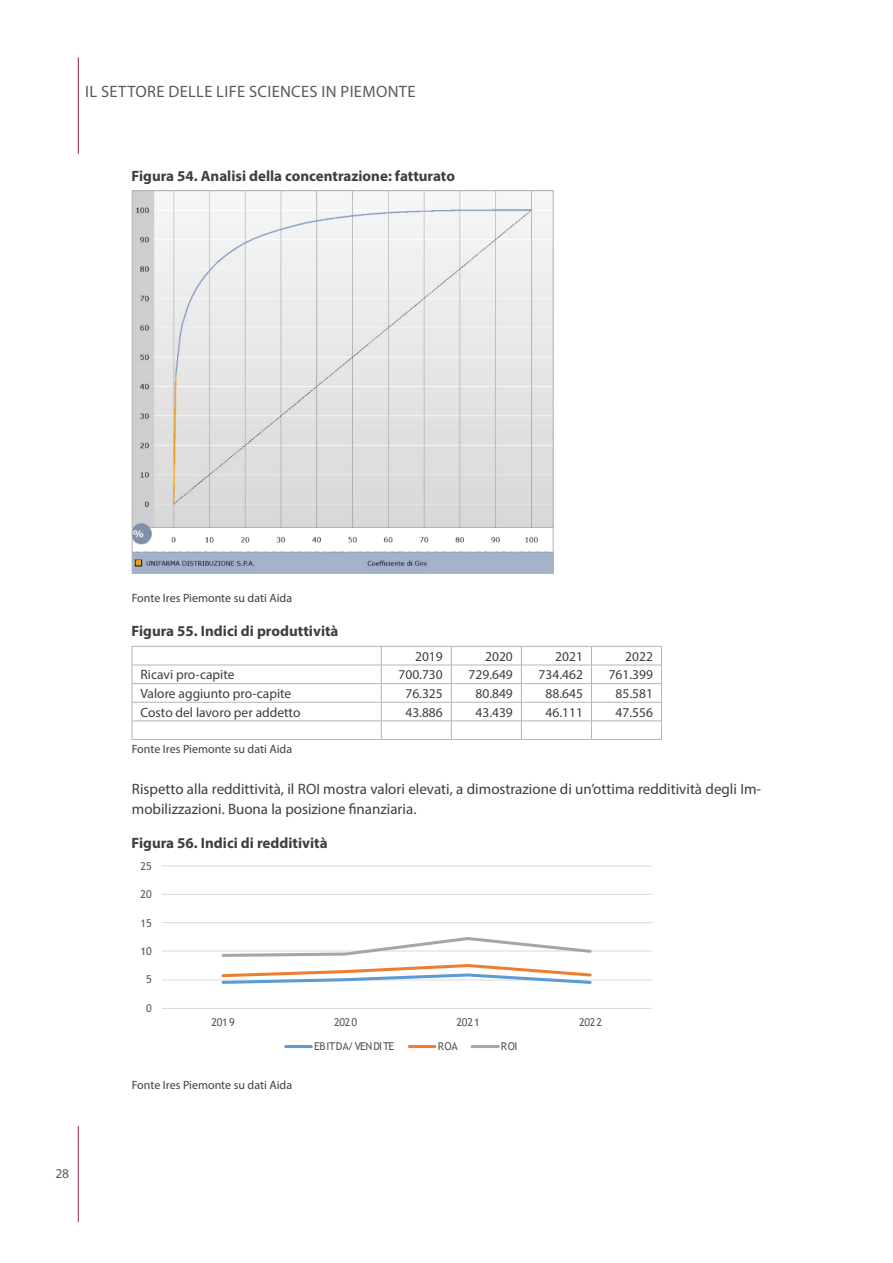
<style>
.page{position:relative;width:893px;height:1263px;background:#fff}
.page>*{position:absolute;margin:0;border:0;box-sizing:border-box;transform-origin:0 0}
.t1{font:16.5px "Myriad Pro";letter-spacing:.02em;color:#595a5b}
.Testo{font:15px/20.5px "Myriad Pro";color:#3e3e40}
.Titolo_tabella_figur{font:700 15px "Myriad Pro";color:#3e3e40}
.Testo_cella{font:13.5px "Myriad Pro";color:#3e3e40}
.Testo_colonna{font:13.5px "Myriad Pro";color:#3e3e40}
.t2{font:13.5px "Myriad Pro";color:#595a5b}
.Fonte{font:12px "Myriad Pro";color:#3e3e40}
.t3{font:10.8px "Trebuchet MS";letter-spacing:-.025em;color:#5b5a5a}
</style>
<div class="page">
<hr style="left:78px;top:1126px;width:1px;height:96px;background:#9b1f5a">
<hr style="left:78px;top:57px;width:1px;height:97px;background:#9b1f5a">
<img style="left:134px;top:192px;width:417px;height:380px">
<hr style="left:132px;top:646px;width:249px;height:1px;background:#b2b4b6">
<hr style="left:381px;top:646px;width:70px;height:1px;background:#b2b4b6">
<hr style="left:451px;top:646px;width:70px;height:1px;background:#b2b4b6">
<hr style="left:521px;top:646px;width:70px;height:1px;background:#b2b4b6">
<hr style="left:591px;top:646px;width:71px;height:1px;background:#b2b4b6">
<hr style="left:132px;top:665px;width:249px;height:1px;background:#b2b4b6">
<hr style="left:381px;top:665px;width:70px;height:1px;background:#b2b4b6">
<hr style="left:451px;top:665px;width:70px;height:1px;background:#b2b4b6">
<hr style="left:521px;top:665px;width:70px;height:1px;background:#b2b4b6">
<hr style="left:591px;top:665px;width:71px;height:1px;background:#b2b4b6">
<hr style="left:132px;top:683px;width:249px;height:1px;background:#b2b4b6">
<hr style="left:381px;top:683px;width:70px;height:1px;background:#b2b4b6">
<hr style="left:451px;top:683px;width:70px;height:1px;background:#b2b4b6">
<hr style="left:521px;top:683px;width:70px;height:1px;background:#b2b4b6">
<hr style="left:591px;top:683px;width:71px;height:1px;background:#b2b4b6">
<hr style="left:132px;top:702px;width:249px;height:1px;background:#b2b4b6">
<hr style="left:381px;top:702px;width:70px;height:1px;background:#b2b4b6">
<hr style="left:451px;top:702px;width:70px;height:1px;background:#b2b4b6">
<hr style="left:521px;top:702px;width:70px;height:1px;background:#b2b4b6">
<hr style="left:591px;top:702px;width:71px;height:1px;background:#b2b4b6">
<hr style="left:132px;top:721px;width:249px;height:1px;background:#b2b4b6">
<svg style="left:132px;top:647px;width:1px;height:92px"></svg>
<hr style="left:381px;top:721px;width:70px;height:1px;background:#b2b4b6">
<svg style="left:381px;top:646px;width:1px;height:93px"></svg>
<hr style="left:451px;top:721px;width:70px;height:1px;background:#b2b4b6">
<svg style="left:451px;top:646px;width:1px;height:93px"></svg>
<hr style="left:521px;top:721px;width:70px;height:1px;background:#b2b4b6">
<svg style="left:521px;top:646px;width:1px;height:93px"></svg>
<hr style="left:591px;top:721px;width:71px;height:1px;background:#b2b4b6">
<svg style="left:591px;top:646px;width:1px;height:93px"></svg>
<svg style="left:661px;top:646px;width:1px;height:93px"></svg>
<hr style="left:132px;top:739px;width:249px;height:1px;background:#b2b4b6">
<hr style="left:381px;top:739px;width:70px;height:1px;background:#b2b4b6">
<hr style="left:451px;top:739px;width:70px;height:1px;background:#b2b4b6">
<hr style="left:521px;top:739px;width:70px;height:1px;background:#b2b4b6">
<hr style="left:591px;top:739px;width:71px;height:1px;background:#b2b4b6">
<hr style="left:162px;top:979px;width:490px;height:1px;background:#dadada">
<hr style="left:162px;top:950px;width:490px;height:1px;background:#dadada">
<hr style="left:162px;top:922px;width:490px;height:1px;background:#dadada">
<hr style="left:162px;top:894px;width:490px;height:1px;background:#dadada">
<hr style="left:162px;top:865px;width:490px;height:1px;background:#dadada">
<hr style="left:162px;top:1008px;width:490px;height:1px;background:#dadada">
<svg style="left:220px;top:937px;width:373px;height:47px"></svg>
<hr style="left:286px;top:1045px;width:25px;height:3px;background:#5b9bd4">
<hr style="left:409px;top:1045px;width:26px;height:3px;background:#ee7d31">
<hr style="left:472px;top:1045px;width:26px;height:3px;background:#a6a6a6">
<p class="t1" style="left:85px;top:82px;width:332px">IL SETTORE DELLE LIFE SCIENCES IN PIEMONTE</p>
<p class="Titolo_tabella_figur" style="left:132px;top:166px;width:325px">Figura 54. Analisi della concentrazione: fatturato</p>
<p class="t2" style="left:55px;top:1165px;width:15px">28</p>
<p class="Fonte" style="left:132px;top:591px;width:162px">Fonte Ires Piemonte su dati Aida</p>
<p class="Titolo_tabella_figur" style="left:132px;top:621px;width:208px">Figura 55. Indici di produttività</p>
<p class="Testo_cella" style="left:415px;top:648px;width:29px">2019</p>
<p class="Testo_cella" style="left:485px;top:648px;width:29px">2020</p>
<p class="Testo_cella" style="left:555px;top:648px;width:29px">2021</p>
<p class="Testo_cella" style="left:625px;top:648px;width:29px">2022</p>
<p class="Testo_colonna" style="left:141px;top:666px;width:96px">Ricavi pro-capite</p>
<p class="Testo_cella" style="left:398px;top:666px;width:46px">700.730</p>
<p class="Testo_cella" style="left:469px;top:666px;width:46px">729.649</p>
<p class="Testo_cella" style="left:539px;top:666px;width:46px">734.462</p>
<p class="Testo_cella" style="left:609px;top:666px;width:46px">761.399</p>
<p class="Testo_colonna" style="left:141px;top:685px;width:152px">Valore aggiunto pro-capite</p>
<p class="Testo_cella" style="left:405px;top:685px;width:39px">76.325</p>
<p class="Testo_cella" style="left:475px;top:685px;width:39px">80.849</p>
<p class="Testo_cella" style="left:545px;top:685px;width:39px">88.645</p>
<p class="Testo_cella" style="left:616px;top:685px;width:39px">85.581</p>
<p class="Testo_colonna" style="left:141px;top:704px;width:161px">Costo del lavoro per addetto</p>
<p class="Testo_cella" style="left:405px;top:704px;width:39px">43.886</p>
<p class="Testo_cella" style="left:475px;top:704px;width:39px">43.439</p>
<p class="Testo_cella" style="left:545px;top:704px;width:39px">46.111</p>
<p class="Testo_cella" style="left:616px;top:704px;width:39px">47.556</p>
<p class="Fonte" style="left:132px;top:741px;width:162px">Fonte Ires Piemonte su dati Aida</p>
<p class="Testo" style="left:132px;top:778px;width:631px">Rispetto alla reddittività, il ROI mostra valori elevati, a dimostrazione di un’ottima redditività degli Im&shy;mobilizzazioni. Buona la posizione finanziaria.</p>
<p class="Titolo_tabella_figur" style="left:132px;top:833px;width:198px">Figura 56. Indici di redditività</p>
<p class="t3" style="left:141px;top:860px;width:13px">25</p>
<p class="t3" style="left:141px;top:888px;width:13px">20</p>
<p class="t3" style="left:141px;top:916px;width:13px">15</p>
<p class="t3" style="left:141px;top:945px;width:13px">10</p>
<p class="t3" style="left:146px;top:973px;width:7px">5</p>
<p class="t3" style="left:146px;top:1001px;width:7px">0</p>
<p class="t3" style="left:211px;top:1016px;width:25px">2019</p>
<p class="t3" style="left:334px;top:1016px;width:25px">2020</p>
<p class="t3" style="left:457px;top:1016px;width:25px">2021</p>
<p class="t3" style="left:579px;top:1016px;width:25px">2022</p>
<p class="t3" style="left:314px;top:1040px;width:82px">EBITDA/VENDITE</p>
<p class="t3" style="left:438px;top:1040px;width:21px">ROA</p>
<p class="t3" style="left:501px;top:1040px;width:18px">ROI</p>
<p class="Fonte" style="left:132px;top:1077px;width:162px">Fonte Ires Piemonte su dati Aida</p>
</div>
